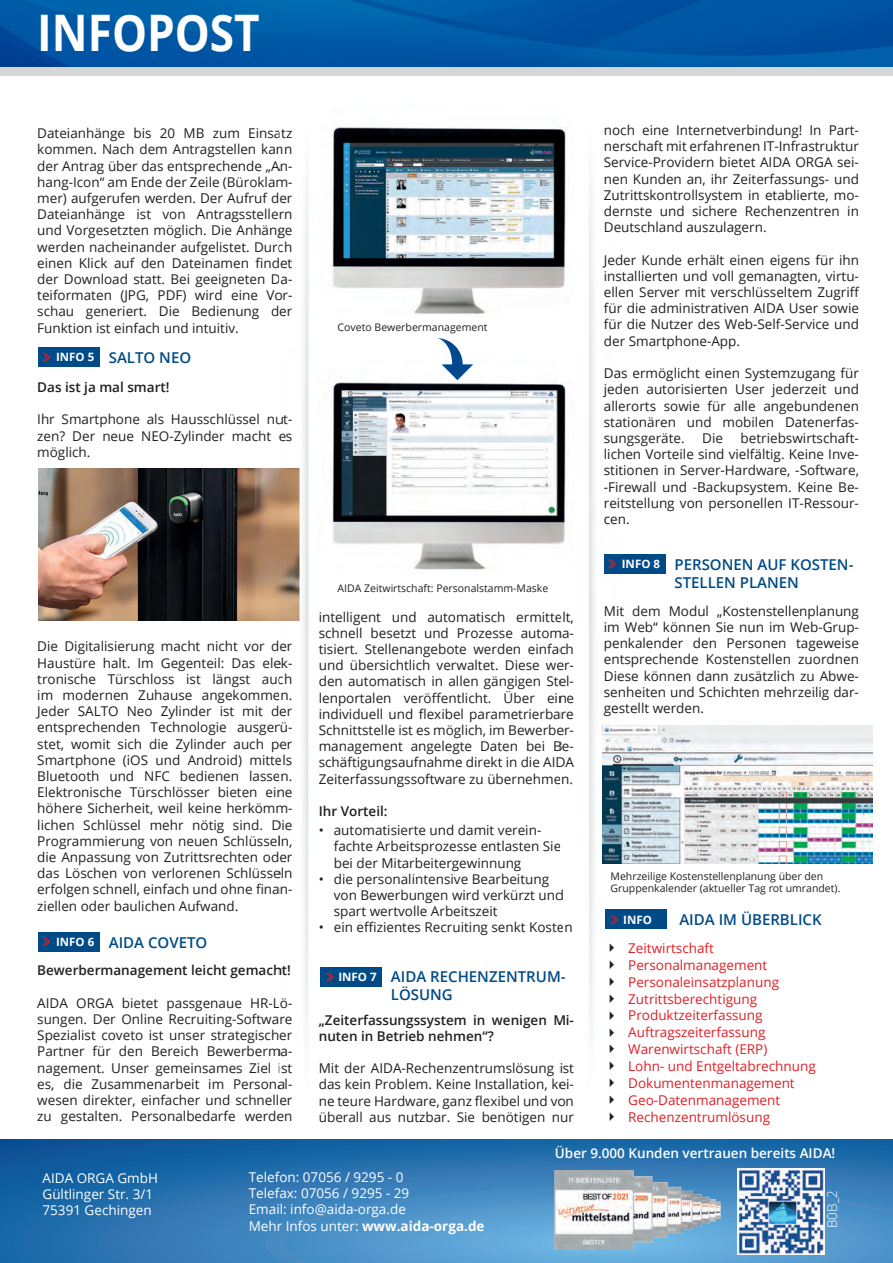
<style>
.page{position:relative;width:893px;height:1263px;background:#fff}
.page>*{position:absolute;margin:0;border:0;box-sizing:border-box;transform-origin:0 0}
.t1{font:700 50.4px "Open Sans";color:#fff;scale:.88 1}
.t2{font:600 15px/18px "Open Sans";color:#004b87}
.t3{font:13.5px/16.2px "Open Sans";color:#231f20;text-align:justify}
.t4{font:13.5px "Open Sans";color:#e01f26}
.t5{font:13.5px/16.2px "Open Sans";color:#fff}
.t6{font:600 13.5px/16.2px "Open Sans";color:#231f20}
.t7{font:600 13.5px "Open Sans";color:#fff}
.t8{font:300 13.5px "Open Sans";color:#fff}
.t9{font:700 11.55px "Open Sans";color:#fff}
.t10{font:10.5px/12px "Open Sans";color:#231f20}
.s1{font-weight:700;font-size:11.55px;color:#fff}
.s2{color:#231f20}
.s3{font-weight:700}
</style>
<div class="page">
<svg style="left:0;top:1140px;width:893px;height:123px;background:#327bb6"></svg>
<div style="left:0;top:0;width:893px;height:75px;background:#d5d6d8"></div>
<img style="left:0;top:0;width:893px;height:68px">
<img style="left:589px;top:183px;width:29px;height:837px">
<img style="left:279px;top:180px;width:58px;height:844px">
<div style="left:605px;top:910px;width:62px;height:19px;background:#004b87"></div>
<svg style="left:610px;top:915px;width:9px;height:10px"></svg>
<img style="left:738px;top:1168px;width:86px;height:87px">
<div style="left:320px;top:968px;width:62px;height:19px;background:#004b87"></div>
<svg style="left:326px;top:972px;width:8px;height:10px"></svg>
<img style="left:553px;top:1170px;width:169px;height:79px">
<div style="left:38px;top:347px;width:62px;height:20px;background:#004b87"></div>
<svg style="left:42px;top:352px;width:8px;height:10px"></svg>
<div style="left:38px;top:932px;width:62px;height:19px;background:#004b87"></div>
<svg style="left:42px;top:937px;width:8px;height:10px"></svg>
<img style="left:319px;top:125px;width:248px;height:194px">
<img style="left:319px;top:358px;width:249px;height:217px">
<svg style="left:437px;top:338px;width:36px;height:42px"></svg>
<div style="left:604px;top:554px;width:62px;height:20px;background:#004b87"></div>
<svg style="left:608px;top:559px;width:8px;height:10px"></svg>
<img style="left:38px;top:469px;width:261px;height:152px">
<img style="left:603px;top:725px;width:270px;height:138px">
<h1 class="t1" style="left:37px;top:-3px;width:254px">INFOPOST</h1>
<p class="t3" style="left:37px;top:125px;width:257px">Dateianhänge bis 20 MB zum Einsatz kommen. Nach dem Antragstellen kann der Antrag über das entsprechende „An&shy;hang-Icon“ am Ende der Zeile (Büroklam&shy;mer) aufgerufen werden. Der Aufruf der Dateianhänge ist von Antragsstellern und Vorgesetzten möglich. Die Anhänge werden nacheinander aufgelistet. Durch einen Klick auf den Dateinamen findet der Download statt. Bei geeigneten Da&shy;teiformaten (JPG, PDF) wird eine Vor&shy;schau generiert. Die Bedienung der Funktion ist einfach und intuitiv.</p>
<p class="t2" style="left:56px;top:348px;width:137px"><span class="s1">INFO 5</span> SALTO NEO</p>
<p class="t6" style="left:37px;top:379px;width:134px">Das ist ja mal smart!</p>
<p class="t3" style="left:37px;top:411px;width:257px">Ihr Smartphone als Hausschlüssel nut&shy;zen? Der neue NEO-Zylinder macht es möglich.</p>
<p class="t10" style="left:338px;top:320px;width:151px">Coveto Bewerbermanagement</p>
<p class="t3" style="left:37px;top:638px;width:257px">Die Digitalisierung macht nicht vor der Haustüre halt. Im Gegenteil: Das elek&shy;tronische Türschloss ist längst auch im modernen Zuhause angekommen.<br>Jeder SALTO Neo Zylinder ist mit der entsprechenden Technologie ausgerü&shy;stet, womit sich die Zylinder auch per Smartphone (iOS und Android) mittels Bluetooth und NFC bedienen lassen.<br>Elektronische Türschlösser bieten eine höhere Sicherheit, weil keine herkömm&shy;lichen Schlüssel mehr nötig sind. Die Programmierung von neuen Schlüsseln, die Anpassung von Zutrittsrechten oder das Löschen von verlorenen Schlüsseln erfolgen schnell, einfach und ohne finan&shy;ziellen oder baulichen Aufwand.</p>
<p class="t2" style="left:56px;top:933px;width:153px"><span class="s1">INFO 6</span> AIDA COVETO</p>
<p class="t6" style="left:37px;top:962px;width:255px">Bewerbermanagement leicht gemacht!</p>
<p class="t3" style="left:37px;top:994px;width:257px">AIDA ORGA bietet passgenaue HR-Lö&shy;sungen. Der Online Recruiting-Software Spezialist coveto ist unser strategischer Partner für den Bereich Bewerberma&shy;nagement. Unser gemeinsames Ziel ist es, die Zusammenarbeit im Personal&shy;wesen direkter, einfacher und schneller zu gestalten. Personalbedarfe werden</p>
<p class="t10" style="left:338px;top:581px;width:212px">AIDA Zeitwirtschaft: Personalstamm-Maske</p>
<p class="t3" style="left:319px;top:608px;width:257px">intelligent und automatisch ermittelt, schnell besetzt und Prozesse automa&shy;tisiert. Stellenangebote werden einfach und übersichtlich verwaltet. Diese wer&shy;den automatisch in allen gängigen Stel&shy;lenportalen veröffentlicht. Über eine individuell und flexibel parametrierbare Schnittstelle ist es möglich, im Bewerber&shy;management angelegte Daten bei Be&shy;schäftigungsaufnahme direkt in die AIDA Zeiterfassungssoftware zu übernehmen.</p>
<p class="t6" style="left:319px;top:803px;width:70px">Ihr Vorteil:</p>
<p class="t3" style="left:334px;top:822px;width:229px;text-align:left;text-indent:-15px">• automatisierte und damit verein&shy;fachte Arbeitsprozesse entlasten Sie bei der Mitarbeitergewinnung</p>
<p class="t3" style="left:334px;top:870px;width:231px;text-align:left;text-indent:-15px">• die personalintensive Bearbeitung von Bewerbungen wird verkürzt und spart wertvolle Arbeitszeit</p>
<p class="t3" style="left:319px;top:919px;width:255px">• ein effizientes Recruiting senkt Kosten</p>
<p class="t2" style="left:391px;top:967px;width:176px;text-indent:-52px"><span class="s1">INFO 7</span> AIDA RECHENZENTRUM-<br>LÖSUNG</p>
<p class="t6" style="left:319px;top:1011px;width:257px">„Zeiterfassungssystem in wenigen Mi&shy;nuten in Betrieb nehmen“?</p>
<p class="t3" style="left:319px;top:1060px;width:257px">Mit der AIDA-Rechenzentrumslösung ist das kein Problem. Keine Installation, kei&shy;ne teure Hardware, ganz flexibel und von überall aus nutzbar. Sie benötigen nur</p>
<p class="t3" style="left:604px;top:122px;width:257px">noch eine Internetverbindung! In Part&shy;nerschaft mit erfahrenen IT-Infrastruktur Service-Providern bietet AIDA ORGA sei&shy;nen Kunden an, ihr Zeiterfassungs- und Zutrittskontrollsystem in etablierte, mo&shy;dernste und sichere Rechenzentren in Deutschland auszulagern.</p>
<p class="t3" style="left:604px;top:251px;width:257px">Jeder Kunde erhält einen eigens für ihn installierten und voll gemanagten, virtu&shy;ellen Server mit verschlüsseltem Zugriff für die administrativen AIDA User sowie für die Nutzer des Web-Self-Service und der Smartphone-App.</p>
<p class="t3" style="left:604px;top:365px;width:257px">Das ermöglicht einen Systemzugang für jeden autorisierten User jederzeit und allerorts sowie für alle angebundenen stationären und mobilen Datenerfas&shy;sungsgeräte.</p>
<p class="t3" style="left:604px;top:430px;width:257px;text-indent:137px">betriebswirtschaft&shy;lichen Vorteile sind vielfältig. Keine Inve&shy;stitionen in Server-Hardware, -Software, -Firewall und -Backupsystem. Keine Be&shy;reitstellung von personellen IT-Ressour&shy;cen.</p>
<p class="t3" style="left:702px;top:430px;width:22px">Die</p>
<p class="t9" style="left:622px;top:555px;width:40px">INFO 8</p>
<p class="t2" style="left:674px;top:555px;width:181px">PERSONEN AUF KOSTEN-<br>STELLEN PLANEN</p>
<p class="t3" style="left:604px;top:602px;width:257px">Mit dem Modul „Kostenstellenplanung im Web“ können Sie nun im Web-Grup&shy;penkalender den Personen tageweise entsprechende Kostenstellen zuordnen Diese können dann zusätzlich zu Abwe&shy;senheiten und Schichten mehrzeilig dar&shy;gestellt werden.</p>
<p class="t10" style="left:611px;top:870px;width:231px">Mehrzeilige Kostenstellenplanung über den<br>Gruppenkalender (aktueller Tag rot umrandet).</p>
<p class="t9" style="left:623px;top:912px;width:30px">INFO</p>
<p class="t2" style="left:679px;top:911px;width:144px">AIDA IM ÜBERBLICK</p>
<p class="t4" style="left:605px;top:939px;width:111px"><span class="s2">✔</span> Zeitwirtschaft</p>
<p class="t4" style="left:605px;top:955px;width:164px"><span class="s2">✔</span> Personalmanagement</p>
<p class="t4" style="left:605px;top:972px;width:176px"><span class="s2">✔</span> Personaleinsatzplanung</p>
<p class="t4" style="left:605px;top:989px;width:154px"><span class="s2">✔</span> Zutrittsberechtigung</p>
<p class="t4" style="left:605px;top:1006px;width:159px"><span class="s2">✔</span> Produktzeiterfassung</p>
<p class="t4" style="left:605px;top:1023px;width:162px"><span class="s2">✔</span> Auftragszeiterfassung</p>
<p class="t4" style="left:605px;top:1040px;width:164px"><span class="s2">✔</span> Warenwirtschaft (ERP)</p>
<p class="t4" style="left:605px;top:1057px;width:212px"><span class="s2">✔</span> Lohn- und Entgeltabrechnung</p>
<p class="t4" style="left:605px;top:1074px;width:191px"><span class="s2">✔</span> Dokumentenmanagement</p>
<p class="t4" style="left:605px;top:1090px;width:177px"><span class="s2">✔</span> Geo-Datenmanagement</p>
<p class="t4" style="left:605px;top:1107px;width:167px"><span class="s2">✔</span> Rechenzentrumlösung</p>
<p class="t5" style="left:43px;top:1169px;width:117px">AIDA ORGA GmbH<br>Gültlinger Str. 3/1<br>75391 Gechingen</p>
<p class="t5" style="left:249px;top:1168px;width:237px">Telefon: 07056 / 9295 - 0<br>Telefax: 07056 / 9295 - 29<br>Email: info@aida-orga.de<br>Mehr Infos unter: <span class="s3">www.aida-orga.de</span></p>
<p class="t7" style="left:555px;top:1144px;width:282px">Über 9.000 Kunden vertrauen bereits AIDA!</p>
<p class="t8" style="left:823px;top:1228px;width:39px;rotate:-90deg">B0B_2</p>
</div>
